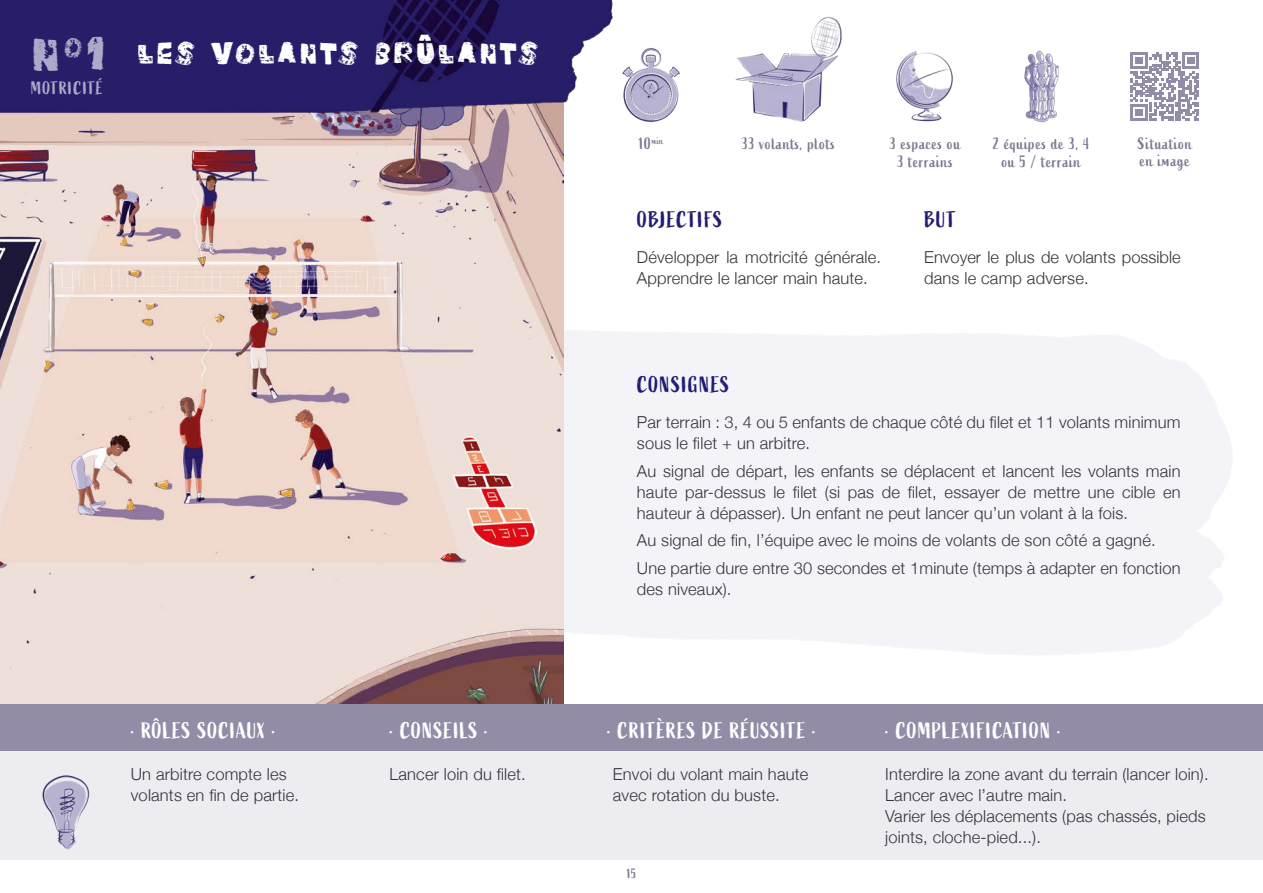
<style>
.page{position:relative;width:1263px;height:893px;background:#fff}
.page>*{position:absolute;margin:0;border:0;box-sizing:border-box;transform-origin:0 0}
.t1{font:43.2px "Salvation";color:#aca9c9}
.t2{font:27px "Salvation";letter-spacing:.04em;color:#fff}
.Corps_Astuces{font:22.5px "Active";letter-spacing:.03em;color:#fff}
.t3{font:22.5px "Active";letter-spacing:.045em;color:#201c70}
.Corps_de_consignes{font:18px "Active";letter-spacing:.04em;color:#aca9c9}
.Corps_de_consignes-2{font:300 16.5px/21px "Helvetica Neue";letter-spacing:.01em;color:#34343b}
.Corps_Astuces-2{font:300 16.5px/21px "Helvetica Neue";letter-spacing:.01em;color:#34343b}
.t4{font:16.5px/18px "Active";letter-spacing:.04em;color:#7e7992;text-align:center}
.t5{font:13.5px "Active";color:#7e7992}
.t6{font:9.6px "Active";color:#7e7992}
.s1{font-size:16.5px}
</style>
<div class="page">
<img style="left:0;top:142px;width:564px;height:562px">
<img style="left:0;top:0;width:613px;height:142px">
<div style="left:0;top:750px;width:1263px;height:143px;background:#edecf0"></div>
<div style="left:0;top:704px;width:1263px;height:46px;background:#928ca7"></div>
<img style="left:42px;top:775px;width:48px;height:75px">
<img style="left:896px;top:51px;width:57px;height:71px">
<img style="left:735px;top:16px;width:107px;height:106px">
<img style="left:622px;top:48px;width:58px;height:74px">
<img style="left:1024px;top:51px;width:35px;height:72px">
<svg style="left:1131px;top:52px;width:68px;height:69px"></svg>
<div style="left:0;top:860px;width:1263px;height:33px;background:#fff"></div>
<p class="t1" style="left:30px;top:19px;width:78px">N<sup>o</sup>1</p>
<p class="Corps_de_consignes" style="left:31px;top:78px;width:73px">MOTRICITÉ</p>
<p class="t2" style="left:136px;top:31px;width:404px">LES VOLANTS BRÛLANTS</p>
<p class="t6" style="left:639px;top:135px;width:26px"><span class="s1">10</span>min</p>
<p class="t4" style="left:742px;top:136px;width:95px">33 volants, plots</p>
<p class="t4" style="left:890px;top:136px;width:72px">3 espaces ou<br>3 terrains</p>
<p class="t4" style="left:993px;top:136px;width:98px">2 équipes de 3, 4 ou 5 / terrain</p>
<p class="t4" style="left:1138px;top:135px;width:56px">Situation</p>
<p class="t4" style="left:1140px;top:152px;width:51px">en image</p>
<p class="t3" style="left:637px;top:207px;width:87px">OBJECTIFS</p>
<p class="Corps_de_consignes-2" style="left:637px;top:246px;width:246px">Développer la motricité générale.<br>Apprendre le lancer main haute.</p>
<p class="t3" style="left:924px;top:207px;width:33px">BUT</p>
<p class="Corps_de_consignes-2" style="left:924px;top:246px;width:258px">Envoyer le plus de volants possible dans le camp adverse.</p>
<p class="t3" style="left:637px;top:372px;width:94px">CONSIGNES</p>
<p class="Corps_de_consignes-2" style="left:637px;top:411px;width:545px">Par terrain : 3, 4 ou 5 enfants de chaque côté du filet et 11 volants minimum sous le filet + un arbitre.</p>
<p class="Corps_de_consignes-2" style="left:637px;top:459px;width:545px;text-align:justify">Au signal de départ, les enfants se déplacent et lancent les volants main haute par-dessus le filet (si pas de filet, essayer de mettre une cible en hauteur à dépasser). Un enfant ne peut lancer qu’un volant à la fois.</p>
<p class="Corps_de_consignes-2" style="left:637px;top:529px;width:520px">Au signal de fin, l’équipe avec le moins de volants de son côté a gagné.</p>
<p class="Corps_de_consignes-2" style="left:637px;top:556px;width:545px">Une partie dure entre 30 secondes et 1minute (temps à adapter en fonction des niveaux).</p>
<p class="Corps_Astuces" style="left:131px;top:718px;width:146px">· RÔLES SOCIAUX ·</p>
<p class="Corps_Astuces" style="left:389px;top:718px;width:100px">· CONSEILS ·</p>
<p class="Corps_Astuces" style="left:607px;top:718px;width:210px">· CRITÈRES DE RÉUSSITE ·</p>
<p class="Corps_Astuces" style="left:885px;top:718px;width:177px">· COMPLEXIFICATION ·</p>
<p class="Corps_Astuces-2" style="left:131px;top:763px;width:170px">Un arbitre compte les volants en fin de partie.</p>
<p class="Corps_Astuces-2" style="left:389px;top:763px;width:138px">Lancer loin du filet.</p>
<p class="Corps_Astuces-2" style="left:613px;top:763px;width:197px">Envoi du volant main haute avec rotation du buste.</p>
<p class="t5" style="left:627px;top:866px;width:11px">15</p>
<p class="Corps_Astuces-2" style="left:885px;top:763px;width:325px">Interdire la zone avant du terrain (lancer loin).<br>Lancer avec l’autre main.</p>
<p class="Corps_Astuces-2" style="left:885px;top:805px;width:322px">Varier les déplacements (pas chassés, pieds joints, cloche-pied...).</p>
</div>
